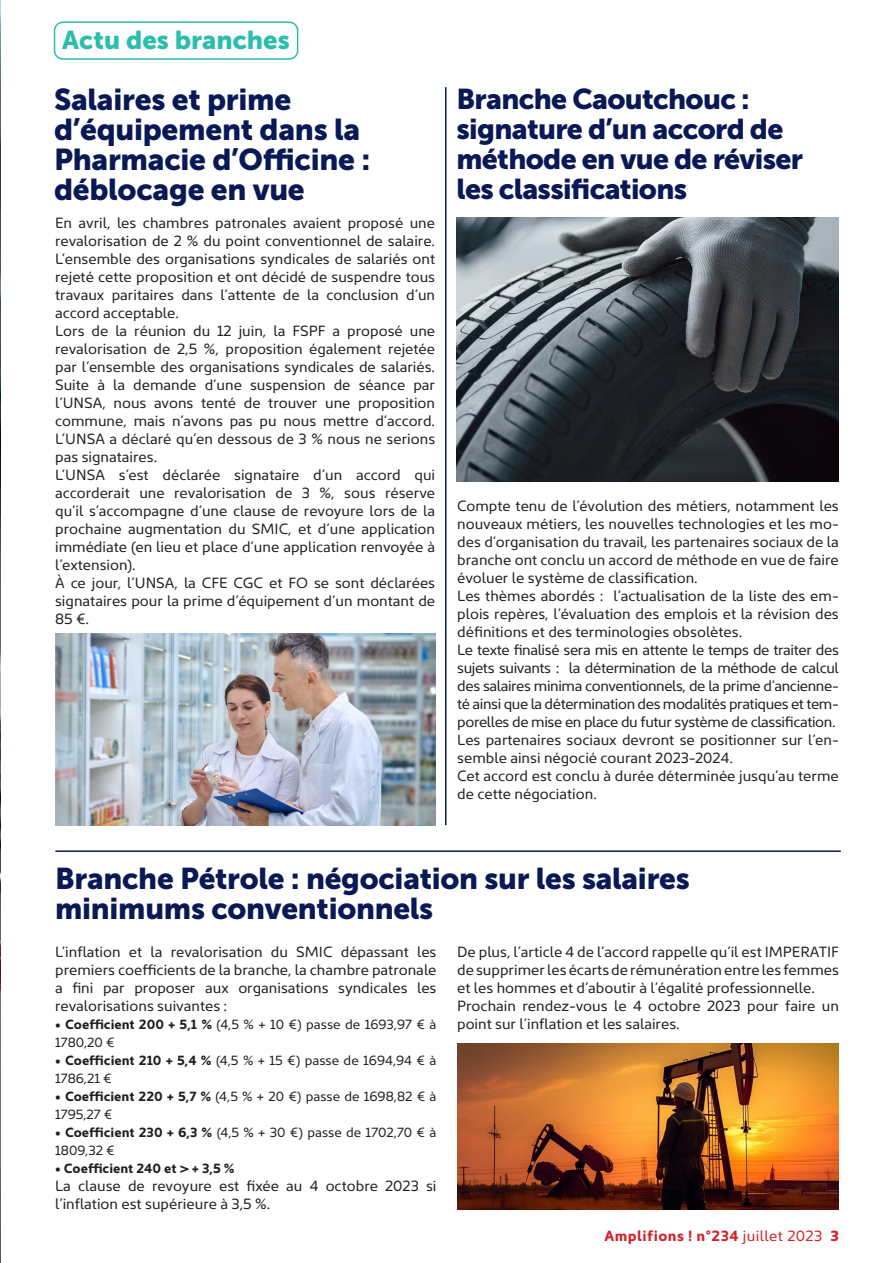
<style>
.page{position:relative;width:893px;height:1263px;background:#fff}
.page>*{position:absolute;margin:0;border:0;box-sizing:border-box;transform-origin:0 0}
.t1{font:30px/30px "Museo Sans 900";letter-spacing:-.01em;color:#091956}
.t2{font:29.85px "Museo Sans 900";letter-spacing:-.01em;color:#091956}
.t3{font:28.5px/30px "Museo Sans 900";letter-spacing:-.025em;color:#091956}
.t4{font:25.65px "Museo Sans 900";color:#2dbdad}
.t5{font:15px/18px "Kyrial Sans Pro";color:#231f20;text-align:justify}
.t6{font:700 15px "Kyrial Sans Pro";letter-spacing:.03em;color:#d1232a}
.t7{font:13.5px/18px "Kyrial Sans Pro";color:#231f20}
.t8{font:700 13.5px "Kyrial Sans Pro";color:#231f20}
.s1{font-weight:700}
.s2{font-weight:400}
.s3{font-weight:900}
</style>
<div class="page">
<img style="left:0;top:0;width:1px;height:1263px">
<hr style="left:56px;top:850px;width:784px;height:2px;background:#091956">
<div style="left:54px;top:21px;width:244px;height:39px;border:2px solid #2dbdad;border-radius:9px"></div>
<hr style="left:445px;top:87px;width:1px;height:738px;background:#091956">
<img style="left:55px;top:634px;width:380px;height:191px">
<img style="left:456px;top:217px;width:382px;height:264px">
<img style="left:457px;top:1043px;width:382px;height:167px">
<p class="t4" style="left:62px;top:25px;width:229px">Actu des branches</p>
<p class="t1" style="left:54px;top:84px;width:318px">Salaires et prime d’équipement dans la<br>Pharmacie d’Officine : déblocage en vue</p>
<p class="t5" style="left:55px;top:213px;width:381px">En avril, les chambres patronales avaient proposé une revalorisation de 2 % du point conventionnel de salaire.<br>L’ensemble des organisations syndicales de salariés ont rejeté cette proposition et ont décidé de suspendre tous travaux paritaires dans l’attente de la conclusion d’un accord acceptable.</p>
<p class="t5" style="left:55px;top:321px;width:382px">Lors de la réunion du 12 juin, la FSPF a proposé une revalorisation de 2,5 %, proposition également rejetée par l’ensemble des organisations syndicales de salariés.<br>Suite à la demande d’une suspension de séance par l’UNSA, nous avons tenté de trouver une proposition commune, mais n’avons pas pu nous mettre d’accord.<br>L’UNSA a déclaré qu’en dessous de 3 % nous ne serions pas signataires.</p>
<p class="t5" style="left:55px;top:465px;width:382px">L’UNSA s’est déclarée signataire d’un accord qui accorderait une revalorisation de 3 %, sous réserve qu’il s’accompagne d’une clause de revoyure lors de la prochaine augmentation du SMIC, et d’une application immédiate (en lieu et place d’une application renvoyée à l’extension).</p>
<p class="t5" style="left:55px;top:573px;width:382px">À ce jour, l’UNSA, la CFE CGC et FO se sont déclarées signataires pour la prime d’équipement d’un montant de 85 €.</p>
<p class="t3" style="left:456px;top:83px;width:348px">Branche Caoutchouc : signature d’un accord de méthode en vue de réviser les classifications</p>
<p class="t5" style="left:457px;top:496px;width:383px">Compte tenu de l’évolution des métiers, notamment les nouveaux métiers, les nouvelles technologies et les mo&shy;des d’organisation du travail, les partenaires sociaux de la branche ont conclu un accord de méthode en vue de faire évoluer le système de classification.</p>
<p class="t5" style="left:457px;top:586px;width:383px">Les thèmes abordés : l’actualisation de la liste des em&shy;plois repères, l’évaluation des emplois et la révision des définitions et des terminologies obsolètes.</p>
<p class="t5" style="left:457px;top:640px;width:383px">Le texte finalisé sera mis en attente le temps de traiter des sujets suivants : la détermination de la méthode de calcul des salaires minima conventionnels, de la prime d’ancienne&shy;té ainsi que la détermination des modalités pratiques et tem&shy;porelles de mise en place du futur système de classification.</p>
<p class="t5" style="left:457px;top:730px;width:383px">Les partenaires sociaux devront se positionner sur l’en&shy;semble ainsi négocié courant 2023-2024.</p>
<p class="t5" style="left:457px;top:766px;width:383px">Cet accord est conclu à durée déterminée jusqu’au terme de cette négociation.</p>
<p class="t2" style="left:55px;top:862px;width:636px">Branche Pétrole : négociation sur les salaires</p>
<p class="t2" style="left:55px;top:892px;width:380px">minimums conventionnels</p>
<p class="t5" style="left:55px;top:942px;width:383px">L’inflation et la revalorisation du SMIC dépassant les premiers coefficients de la branche, la chambre patronale a fini par proposer aux organisations syndicales les revalorisations suivantes :</p>
<p class="t7" style="left:55px;top:1014px;width:383px">• <span class="s1">Coefficient 200 + 5,1 %</span> (4,5 % + 10 €) passe de 1693,97 € à<br>1780,20 €</p>
<p class="t7" style="left:55px;top:1050px;width:383px">• <span class="s1">Coefficient 210 + 5,4 %</span> (4,5 % + 15 €) passe de 1694,94 € à<br>1786,21 €</p>
<p class="t7" style="left:55px;top:1086px;width:383px">• <span class="s1">Coefficient 220 + 5,7 %</span> (4,5 % + 20 €) passe de 1698,82 € à<br>1795,27 €</p>
<p class="t7" style="left:55px;top:1122px;width:383px">• <span class="s1">Coefficient 230 + 6,3 %</span> (4,5 % + 30 €) passe de 1702,70 € à<br>1809,32 €</p>
<p class="t8" style="left:55px;top:1158px;width:181px"><span class="s2">•</span> Coefficient 240 et &gt; + 3,5 %</p>
<p class="t5" style="left:55px;top:1176px;width:383px">La clause de revoyure est fixée au 4 octobre 2023 si l’inflation est supérieure à 3,5 %.</p>
<p class="t5" style="left:457px;top:942px;width:383px">De plus, l’article 4 de l’accord rappelle qu’il est IMPERATIF de supprimer les écarts de rémunération entre les femmes et les hommes et d’aboutir à l’égalité professionnelle.</p>
<p class="t5" style="left:457px;top:996px;width:383px">Prochain rendez-vous le 4 octobre 2023 pour faire un point sur l’inflation et les salaires.</p>
<p class="t6" style="left:604px;top:1225px;width:236px">Amplifions ! n°234 <span class="s2">juillet 2023</span> <span class="s3">3</span></p>
</div>
